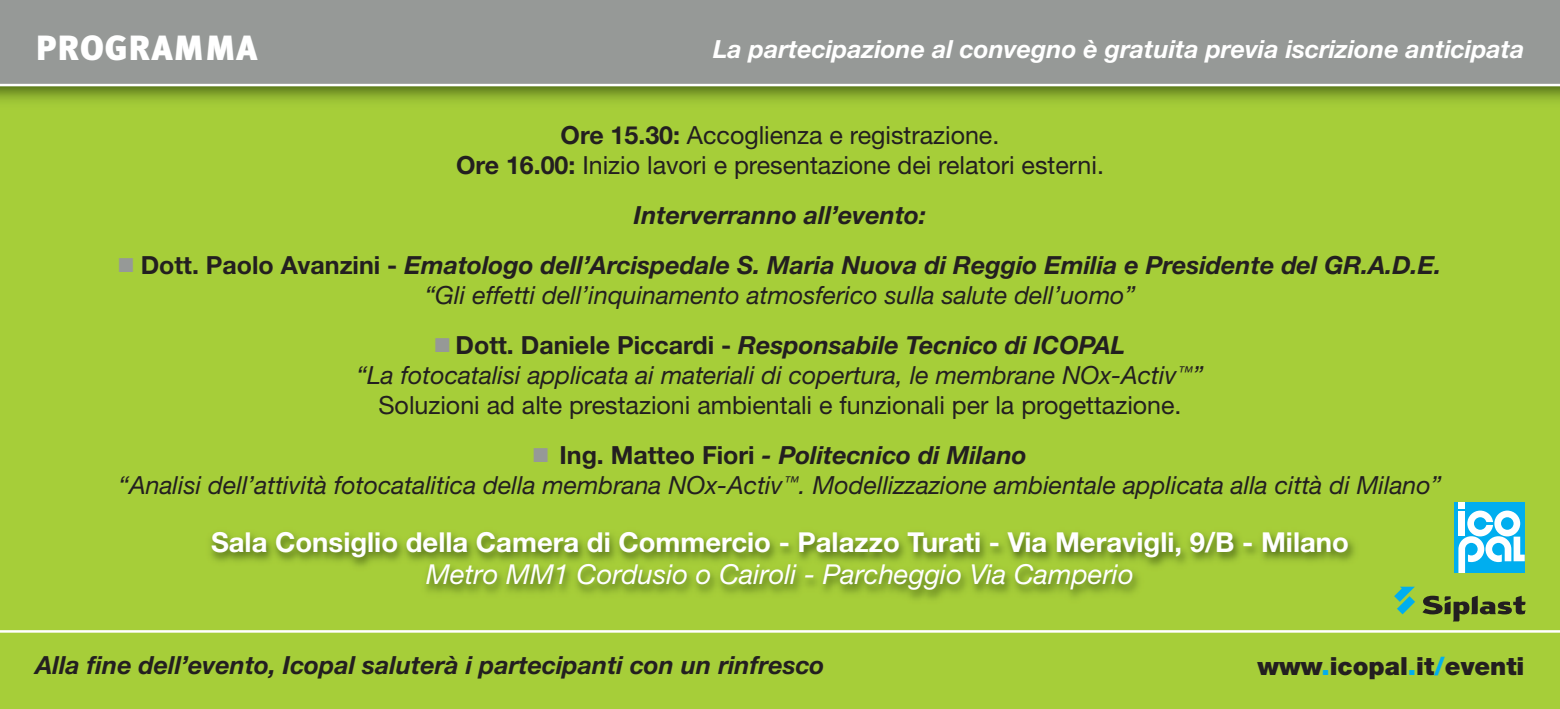
<style>
.page{position:relative;width:1560px;height:709px;background:#fff}
.page>*{position:absolute;margin:0;border:0;box-sizing:border-box;transform-origin:0 0}
.t1{font:900 35px "Meta Plus";letter-spacing:.025em;color:#fff}
.t2{font:700 27.5px "Helvetica Neue";color:#fff}
.t3{font:italic 27.5px "Helvetica Neue";color:#fff}
.t4{font:italic 25px/30px "Helvetica Neue";color:#231f20;text-align:center}
.t5{font:italic 700 25px/30px "Helvetica Neue";color:#231f20;text-align:center}
.t6{font:25px/30px "Helvetica Neue";color:#231f20;text-align:center}
.t7{font:italic 700 25px "Helvetica Neue";color:#fff}
.t8{font:900 25px "Helvetica Neue";color:#231f20}
.s1{font-weight:700}
.s2{color:#969997}
.s3{font-style:normal}
.s4{font-weight:400}
.s5{font-weight:700;font-style:normal}
.s6{color:#00aeef}
</style>
<div class="page">
<div style="left:0;top:0;width:1559px;height:709px;background:#a6ce39"></div>
<img style="left:0;top:86px;width:1559px;height:15px">
<div style="left:0;top:0;width:1559px;height:85px;background:#969997"></div>
<hr style="left:0;top:84px;width:1559px;height:2px;background:#fff">
<hr style="left:0;top:630px;width:1559px;height:2px;background:#fff">
<img style="left:210px;top:517px;width:1316px;height:98px">
<div style="left:1453px;top:502px;width:71px;height:71px;background:#00aeef"></div>
<svg style="left:1458px;top:502px;width:66px;height:71px"></svg>
<svg style="left:1393px;top:586px;width:21px;height:28px"></svg>
<svg style="left:1422px;top:595px;width:103px;height:26px"></svg>
<h1 class="t1" style="left:35px;top:27px;width:223px">PROGRAMMA</h1>
<p class="t7" style="left:713px;top:40px;width:812px">La partecipazione al convegno è gratuita previa iscrizione anticipata</p>
<p class="t6" style="left:456px;top:123px;width:649px"><span class="s1">Ore 15.30:</span> Accoglienza e registrazione.<br><span class="s1">Ore 16.00:</span> Inizio lavori e presentazione dei relatori esterni.</p>
<p class="t5" style="left:634px;top:202px;width:293px">Interverranno all’evento:</p>
<p class="t5" style="left:118px;top:252px;width:1324px"><span class="s2">■</span> <span class="s3">Dott. Paolo Avanzini -</span> Ematologo dell’Arcispedale S. Maria Nuova di Reggio Emilia e Presidente del GR.A.D.E. <span class="s4">“Gli effetti dell’inquinamento atmosferico sulla salute dell’uomo”</span></p>
<p class="t4" style="left:356px;top:333px;width:848px"><span class="s2">■</span> <span class="s5">Dott. Daniele Piccardi -</span> <span class="s1">Responsabile Tecnico di ICOPAL<br></span>“La fotocatalisi applicata ai materiali di copertura, le membrane NOx-Activ<sup>™</sup>”<br><span class="s3">Soluzioni ad alte prestazioni ambientali e funzionali per la progettazione.</span></p>
<p class="t4" style="left:118px;top:443px;width:1324px"><span class="s2">■</span> <span class="s5">Ing. Matteo Fiori</span> <span class="s1">- Politecnico di Milano<br></span>“Analisi dell’attività fotocatalitica della membrana NOx-Activ<sup>™</sup>. Modellizzazione ambientale applicata alla città di Milano”</p>
<p class="t2" style="left:211px;top:532px;width:1139px">Sala Consiglio della Camera di Commercio - Palazzo Turati - Via Meravigli, 9/B - Milano</p>
<p class="t3" style="left:426px;top:564px;width:709px">Metro MM1 Cordusio o Cairoli - Parcheggio Via Camperio</p>
<p class="t5" style="left:35px;top:652px;width:790px">Alla fine dell’evento, Icopal saluterà i partecipanti con un rinfresco</p>
<p class="t8" style="left:1257px;top:657px;width:268px">www<span class="s6">.</span>icopal<span class="s6">.</span>it<span class="s6">/</span>eventi</p>
</div>
